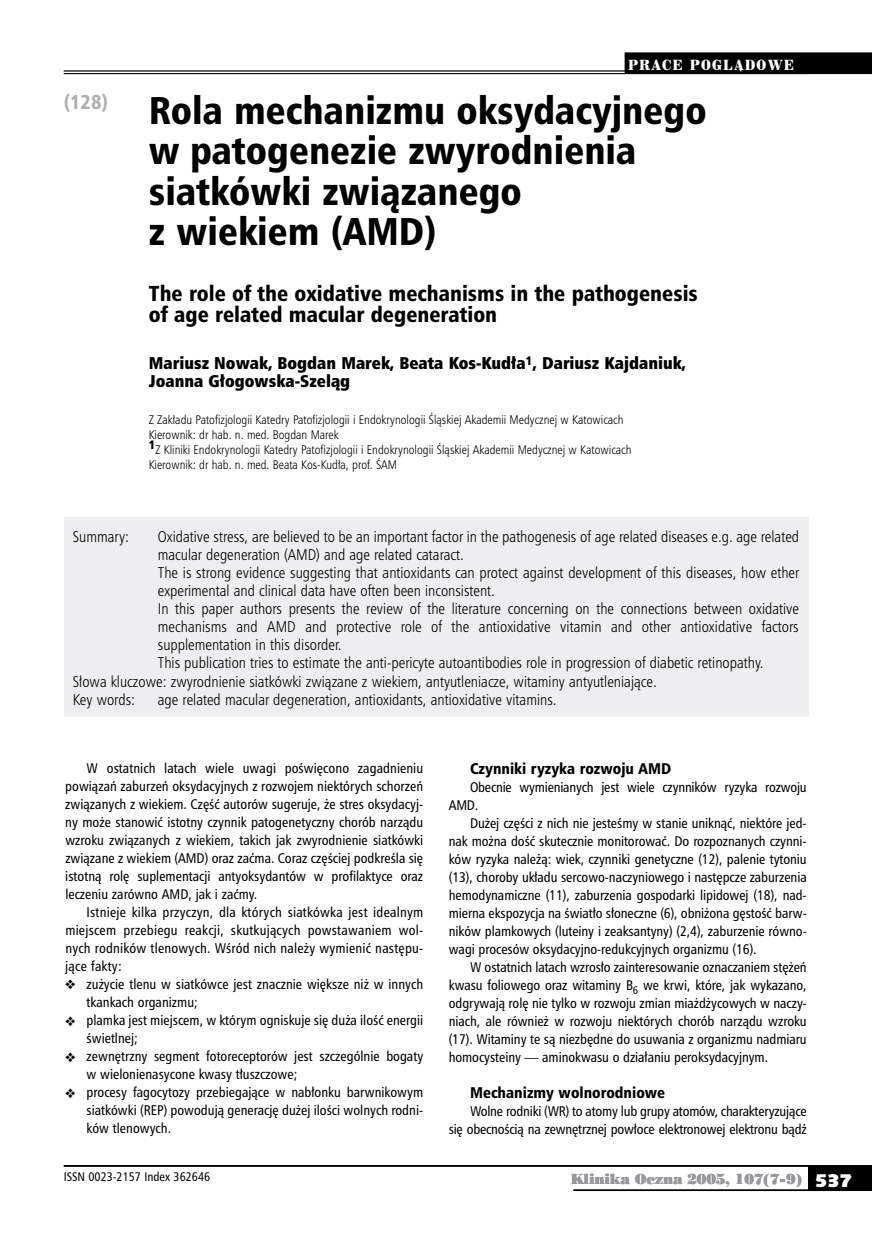
<style>
.page{position:relative;width:872px;height:1234px;background:#fff}
.page>*{position:absolute;margin:0;border:0;box-sizing:border-box;transform-origin:0 0}
.t1{font:37.5px/40.5px "Humnst 777 Blk Cn PL";color:#000}
.t2{font:21px/21px "Humnst 777 Blk Cn PL";color:#000}
.t3{font:19.5px "Humnst 777 Blk Cn PL";color:#aeafb2}
.t4{font:16.5px/18px "Humnst 777 X Blk Cn PL";color:#000}
.t5{font:15px "Humnst 777 Lt Cn PL";color:#000}
.t6{font:15px "Humnst 777 Blk Cn PL";color:#000}
.t7{font:13.5px/18px "Humnst 777 Cn PL";color:#000;text-align:justify}
.t8{font:13.5px "Poster Bodoni PL";letter-spacing:-.015em;color:#98989c}
.t9{font:13.5px "Century 725 Blk PL";letter-spacing:.13em;color:#fff;scale:.8 1}
.t10{font:12px/15px "Humnst 777 Lt Cn PL";color:#000}
.t11{font:12px "Humnst 777 Cn PL";color:#000}
.s1{font-family:"Humanst 531 U Blk PL";font-size:18px;color:#fff}
</style>
<div class="page">
<div style="left:808px;top:1165px;width:64px;height:25px;background:#000"></div>
<hr style="left:64px;top:1164px;width:808px;height:2px;background:#000">
<hr style="left:573px;top:1189px;width:299px;height:1px;background:#000">
<hr style="left:64px;top:71px;width:808px;height:1px;background:#000">
<hr style="left:64px;top:73px;width:808px;height:1px;background:#000">
<div style="left:64px;top:517px;width:744px;height:200px;background:#edeeef"></div>
<div style="left:624px;top:52px;width:248px;height:22px;background:#000"></div>
<h3 class="t3" style="left:64px;top:89px;width:46px">(128)</h3>
<p class="t9" style="left:628px;top:56px;width:209px">PRACE POGLĄDOWE</p>
<h1 class="t1" style="left:149px;top:89px;width:559px">Rola mechanizmu oksydacyjnego w patogenezie zwyrodnienia siatkówki związanego<br>z wiekiem (AMD)</h1>
<h2 class="t2" style="left:149px;top:282px;width:550px">The role of the oxidative mechanisms in the pathogenesis of age related macular degeneration</h2>
<p class="t4" style="left:149px;top:354px;width:539px">Mariusz Nowak, Bogdan Marek, Beata Kos-Kudła<sup>1</sup>, Dariusz Kajdaniuk,<br>Joanna Głogowska-Szeląg</p>
<p class="t10" style="left:149px;top:411px;width:484px">Z Zakładu Patofizjologii Katedry Patofizjologii i Endokrynologii Śląskiej Akademii Medycznej w Katowicach Kierownik: dr hab. n. med. Bogdan Marek<br><sup>1</sup>Z Kliniki Endokrynologii Katedry Patofizjologii i Endokrynologii Śląskiej Akademii Medycznej w Katowicach Kierownik: dr hab. n. med. Beata Kos-Kudła, prof. ŚAM</p>
<p class="t5" style="left:73px;top:527px;width:58px">Summary:</p>
<p class="t5" style="left:158px;top:527px;width:643px">Oxidative stress, are believed to be an important factor in the pathogenesis of age related diseases e.g. age related</p>
<p class="t5" style="left:158px;top:545px;width:307px">macular degeneration (AMD) and age related cataract.</p>
<p class="t5" style="left:158px;top:563px;width:643px">The is strong evidence suggesting that antioxidants can protect against development of this diseases, how ether</p>
<p class="t5" style="left:158px;top:581px;width:339px">experimental and clinical data have often been inconsistent.</p>
<p class="t5" style="left:158px;top:599px;width:643px">In this paper authors presents the review of the literature concerning on the connections between oxidative</p>
<p class="t5" style="left:158px;top:617px;width:642px">mechanisms and AMD and protective role of the antioxidative vitamin and other antioxidative factors</p>
<p class="t5" style="left:158px;top:635px;width:185px">supplementation in this disorder.</p>
<p class="t5" style="left:158px;top:653px;width:607px">This publication tries to estimate the anti-pericyte autoantibodies role in progression of diabetic retinopathy.</p>
<p class="t5" style="left:73px;top:671px;width:585px">Słowa kluczowe: zwyrodnienie siatkówki związane z wiekiem, antyutleniacze, witaminy antyutleniające.</p>
<p class="t5" style="left:73px;top:689px;width:64px">Key words:</p>
<p class="t5" style="left:158px;top:689px;width:400px">age related macular degeneration, antioxidants, antioxidative vitamins.</p>
<p class="t7" style="left:65px;top:758px;width:359px;text-indent:21px">W ostatnich latach wiele uwagi poświęcono zagadnieniu powiązań zaburzeń oksydacyjnych z rozwojem niektórych schorzeń związanych z wiekiem. Część autorów sugeruje, że stres oksydacyj&shy;ny może stanowić istotny czynnik patogenetyczny chorób narządu wzroku związanych z wiekiem, takich jak zwyrodnienie siatkówki związane z wiekiem (AMD) oraz zaćma. Coraz częściej podkreśla się istotną rolę suplementacji antyoksydantów w profilaktyce oraz leczeniu zarówno AMD, jak i zaćmy.</p>
<p class="t7" style="left:65px;top:902px;width:359px;text-indent:21px">Istnieje kilka przyczyn, dla których siatkówka jest idealnym miejscem przebiegu reakcji, skutkujących powstawaniem wol&shy;nych rodników tlenowych. Wśród nich należy wymienić następu&shy;jące fakty:</p>
<p class="t7" style="left:87px;top:974px;width:338px;text-indent:-21px">❖ zużycie tlenu w siatkówce jest znacznie większe niż w innych tkankach organizmu;</p>
<p class="t7" style="left:87px;top:1010px;width:338px;text-indent:-21px">❖ plamka jest miejscem, w którym ogniskuje się duża ilość energii świetlnej;</p>
<p class="t7" style="left:87px;top:1046px;width:338px;text-indent:-21px">❖ zewnętrzny segment fotoreceptorów jest szczególnie bogaty w wielonienasycone kwasy tłuszczowe;</p>
<p class="t7" style="left:87px;top:1082px;width:338px;text-indent:-21px">❖ procesy fagocytozy przebiegające w nabłonku barwnikowym siatkówki (REP) powodują generację dużej ilości wolnych rodni&shy;ków tlenowych.</p>
<p class="t11" style="left:64px;top:1168px;width:148px">ISSN 0023-2157 Index 362646</p>
<p class="t6" style="left:470px;top:758px;width:203px">Czyn-ni-ki ry-zy-ka roz-wo-ju AMD</p>
<p class="t7" style="left:449px;top:777px;width:359px;text-indent:21px">Obecnie wymienianych jest wiele czynników ryzyka rozwoju<br>AMD.</p>
<p class="t7" style="left:449px;top:813px;width:359px;text-indent:21px">Dużej części z nich nie jesteśmy w stanie uniknąć, niektóre jed&shy;nak można dość skutecznie monitorować. Do rozpoznanych czynni&shy;ków ryzyka należą: wiek, czynniki genetyczne (12), palenie tytoniu (13), choroby układu sercowo-naczyniowego i następcze zaburzenia hemodynamiczne (11), zaburzenia gospodarki lipidowej (18), nad&shy;mierna ekspozycja na światło słoneczne (6), obniżona gęstość barw&shy;ników plamkowych (luteiny i zeaksantyny) (2,4), zaburzenie równo&shy;wagi procesów oksydacyjno-redukcyjnych organizmu (16).</p>
<p class="t7" style="left:449px;top:957px;width:359px;text-indent:21px">W ostatnich latach wzrosło zainteresowanie oznaczaniem stężeń kwasu foliowego oraz witaminy B<sub>6</sub> we krwi, które, jak wykazano, odgrywają rolę nie tylko w rozwoju zmian miażdżycowych w naczy&shy;niach, ale również w rozwoju niektórych chorób narządu wzroku (17). Witaminy te są niezbędne do usuwania z organizmu nadmiaru homocysteiny — aminokwasu o działaniu peroksydacyjnym.</p>
<p class="t6" style="left:470px;top:1082px;width:197px">Me-cha-ni-zmy wol-no-ro-dnio-we</p>
<p class="t7" style="left:449px;top:1101px;width:359px;text-align:right">Wolne rodniki (WR) to atomy lub grupy atomów, charakteryzujące<br>się obecnością na zewnętrznej powłoce elektronowej elektronu bądź</p>
<p class="t8" style="left:570px;top:1169px;width:283px">Klinika Oczna 2005, 107(7-9) <span class="s1">537</span></p>
</div>
